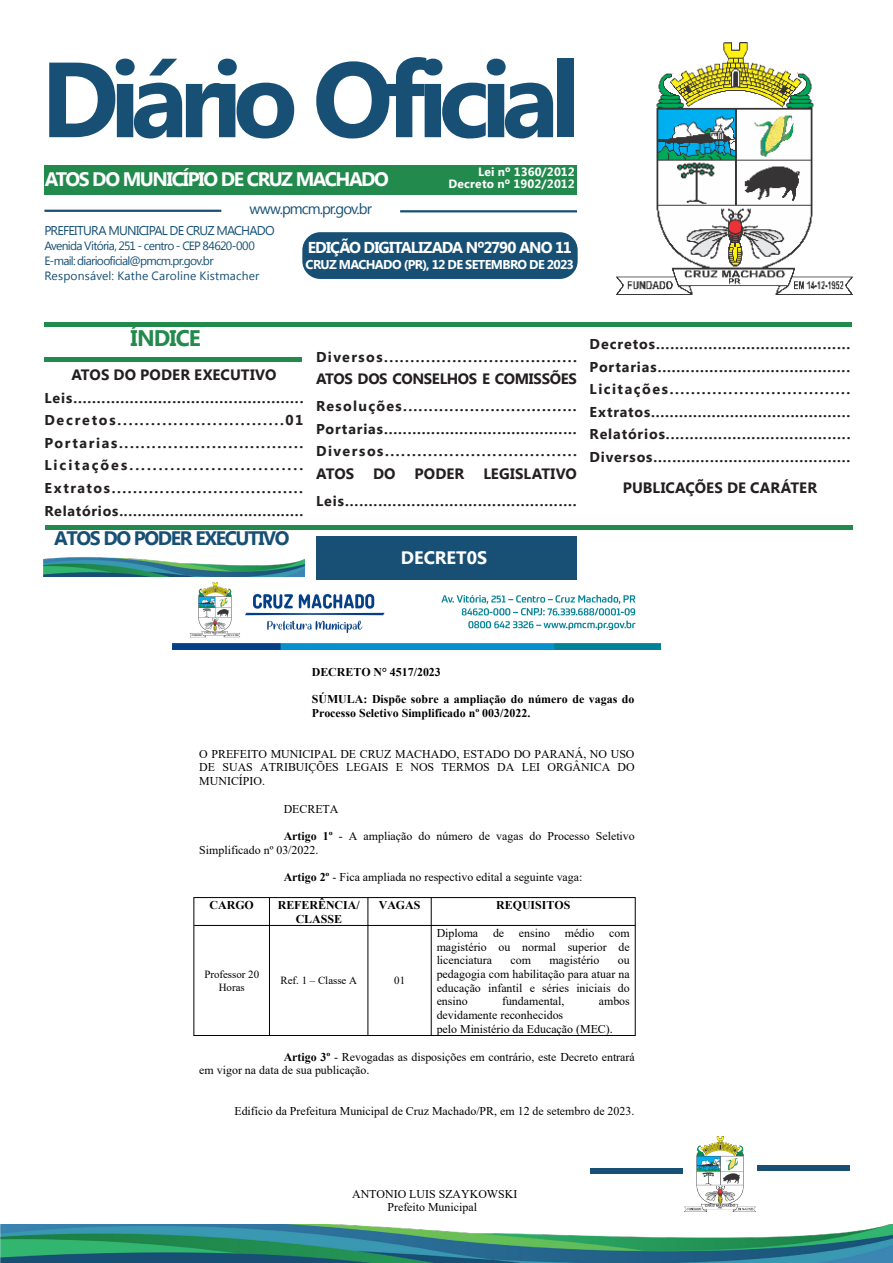
<style>
.page{position:relative;width:893px;height:1263px;background:#fff}
.page>*{position:absolute;margin:0;border:0;box-sizing:border-box;transform-origin:0 0}
.t1{font:700 106.5px "Myanmar Text";letter-spacing:-.085em;color:#175074}
.t2{font:700 22.5px "Myanmar Text";letter-spacing:-.04em;color:#228a4c}
.t3{font:700 19.5px "Myanmar Text";letter-spacing:-.075em;color:#fff}
.t4{font:700 19.5px "Myanmar Text";letter-spacing:-.07em;color:#175074}
.t5{font:700 18px "Myanmar Text";color:#fff}
.t6{font:700 15.75px "Myanmar Text";letter-spacing:-.05em;color:#fff}
.t7{font:700 15px "Myanmar Text";color:#231f20}
.t8{font:700 15px "Myanmar Text";letter-spacing:-.025em;color:#231f20}
.t9{font:15px "Myanmar Text";letter-spacing:-.065em;color:#175074}
.t10{font:700 14.25px/22.5px "Myanmar Text";letter-spacing:.08em;color:#231f20}
.t11{font:700 14.25px "Myanmar Text";letter-spacing:.06em;color:#231f20}
.t12{font:700 14.25px "Myanmar Text";letter-spacing:.105em;color:#231f20}
.t13{font:700 14.25px "Myanmar Text";letter-spacing:.055em;color:#231f20}
.t14{font:700 14.25px "Myanmar Text";letter-spacing:.05em;color:#231f20}
.t15{font:700 14.25px "Myanmar Text";letter-spacing:.1em;color:#231f20}
.t16{font:700 14.25px "Myanmar Text";letter-spacing:.11em;color:#231f20}
.t17{font:700 14.25px "Myanmar Text";letter-spacing:.125em;color:#231f20}
.t18{font:700 14.25px "Myanmar Text";letter-spacing:.14em;color:#231f20}
.t19{font:700 12.75px "Myanmar Text";letter-spacing:-.05em;color:#fff}
.t20{font:12.75px "Myanmar Text";letter-spacing:-.06em;color:#175074}
.t21{font:12px "Myanmar Text";letter-spacing:-.05em;color:#175074}
.t22{font:12px "Myanmar Text";letter-spacing:.015em;color:#175074}
.t23{font:700 12px "Myanmar Text";letter-spacing:.015em;color:#fff}
.t24{font:11.85px/13.6px "Times New Roman";color:#000;text-align:justify}
.t25{font:700 11.85px/13.6px "Times New Roman";color:#000}
.t26{font:10.95px/12.6px "Times New Roman";color:#000;text-align:center}
.s1{font-weight:700}
</style>
<div class="page">
<img style="left:616px;top:42px;width:236px;height:252px">
<div style="left:44px;top:165px;width:533px;height:29px;background:#228a4c"></div>
<hr style="left:44px;top:210px;width:177px;height:2px;background:#175074">
<hr style="left:400px;top:210px;width:177px;height:2px;background:#175074">
<div style="left:302px;top:232px;width:276px;height:47px;background:#175074;border-radius:18px"></div>
<hr style="left:44px;top:322px;width:808px;height:4px;background:#228a4c">
<hr style="left:45px;top:525px;width:808px;height:4px;background:#228a4c">
<div style="left:44px;top:357px;width:258px;height:5px;background:#228a4c"></div>
<img style="left:0;top:1224px;width:893px;height:39px">
<img style="left:43px;top:557px;width:261px;height:20px">
<svg style="left:590px;top:1168px;width:93px;height:6px"></svg>
<img style="left:685px;top:1136px;width:70px;height:75px">
<svg style="left:757px;top:1166px;width:93px;height:5px"></svg>
<div style="left:316px;top:536px;width:261px;height:44px;background:#175074"></div>
<hr style="left:194px;top:897px;width:441px;height:1px;background:#000">
<hr style="left:194px;top:925px;width:441px;height:1px;background:#000">
<hr style="left:194px;top:1035px;width:441px;height:1px;background:#000">
<hr style="left:194px;top:897px;width:1px;height:139px;background:#000">
<hr style="left:269px;top:898px;width:1px;height:137px;background:#000">
<hr style="left:368px;top:898px;width:1px;height:137px;background:#000">
<hr style="left:431px;top:898px;width:1px;height:137px;background:#000">
<hr style="left:635px;top:897px;width:1px;height:139px;background:#000">
<img style="left:173px;top:582px;width:488px;height:68px">
<p class="t1" style="left:41px;top:38px;width:541px">Diário Oficial</p>
<p class="t3" style="left:45px;top:168px;width:346px">ATOS DO MUNICÍPIO DE CRUZ MACHADO</p>
<p class="t23" style="left:478px;top:164px;width:98px">Lei nº 1360/2012</p>
<p class="t23" style="left:448px;top:176px;width:128px">Decreto nº 1902/2012</p>
<p class="t9" style="left:249px;top:200px;width:124px">www.pmcm.pr.gov.br</p>
<p class="t20" style="left:44px;top:223px;width:232px">PREFEITURA MUNICIPAL DE CRUZ MACHADO</p>
<p class="t21" style="left:44px;top:239px;width:212px">Avenida Vitória, 251 - centro - CEP 84620-000</p>
<p class="t21" style="left:44px;top:254px;width:171px">E-mail: diariooficial@pmcm.pr.gov.br</p>
<p class="t22" style="left:44px;top:269px;width:217px">Responsável: Kathe Caroline Kistmacher</p>
<p class="t6" style="left:308px;top:238px;width:266px">EDIÇÃO DIGITALIZADA Nº2790 ANO 11</p>
<p class="t19" style="left:306px;top:257px;width:270px">CRUZ MACHADO (PR), 12 DE SETEMBRO DE 2023</p>
<p class="t2" style="left:131px;top:325px;width:72px">ÍNDICE</p>
<p class="t7" style="left:71px;top:366px;width:207px">ATOS DO PODER EXECUTIVO</p>
<p class="t10" style="left:44px;top:387px;width:261px">Leis.................................................</p>
<p class="t17" style="left:44px;top:412px;width:260px">Decretos..............................01</p>
<p class="t16" style="left:44px;top:435px;width:260px">Portarias..................................</p>
<p class="t18" style="left:44px;top:457px;width:260px">Licitações..............................</p>
<p class="t12" style="left:44px;top:480px;width:260px">Extratos....................................</p>
<p class="t14" style="left:44px;top:502px;width:260px">Relatórios........................................</p>
<p class="t4" style="left:54px;top:527px;width:237px">ATOS DO PODER EXECUTIVO</p>
<p class="t15" style="left:316px;top:348px;width:262px">Diversos.....................................</p>
<p class="t8" style="left:316px;top:370px;width:262px">ATOS DOS CONSELHOS E COMISSÕES</p>
<p class="t10" style="left:316px;top:395px;width:262px">Resoluções..................................<br>Portarias.........................................</p>
<p class="t12" style="left:316px;top:443px;width:262px">Diversos....................................</p>
<p class="t7" style="left:316px;top:465px;width:40px">ATOS</p>
<p class="t7" style="left:373px;top:465px;width:24px">DO</p>
<p class="t7" style="left:415px;top:465px;width:51px">PODER</p>
<p class="t7" style="left:483px;top:465px;width:95px">LEGISLATIVO</p>
<p class="t10" style="left:316px;top:489px;width:262px">Leis.................................................</p>
<p class="t5" style="left:401px;top:547px;width:88px">DECRET0S</p>
<p class="t10" style="left:590px;top:333px;width:262px">Decretos.........................................</p>
<p class="t10" style="left:590px;top:356px;width:262px">Portarias.........................................<br>Licitações..................................</p>
<p class="t13" style="left:590px;top:404px;width:262px">Extratos...........................................</p>
<p class="t11" style="left:590px;top:426px;width:262px">Relatórios.......................................</p>
<p class="t11" style="left:590px;top:449px;width:262px">Diversos..........................................</p>
<p class="t7" style="left:623px;top:479px;width:196px">PUBLICAÇÕES DE CARÁTER</p>
<p class="t25" style="left:312px;top:665px;width:131px">DECRETO N° 4517/2023</p>
<p class="t25" style="left:312px;top:692px;width:324px">SÚMULA: Dispõe sobre a ampliação do número de vagas do<br>Processo Seletivo Simplificado nº 003/2022.</p>
<p class="t24" style="left:199px;top:747px;width:437px">O PREFEITO MUNICIPAL DE CRUZ MACHADO, ESTADO DO PARANÁ, NO USO DE SUAS ATRIBUIÇÕES LEGAIS E NOS TERMOS DA LEI ORGÂNICA DO MUNICÍPIO.</p>
<p class="t24" style="left:284px;top:802px;width:56px">DECRETA</p>
<p class="t24" style="left:199px;top:829px;width:437px;text-indent:84px"><span class="s1">Artigo 1º</span> - A ampliação do número de vagas do Processo Seletivo<br>Simplificado nº 03/2022.</p>
<p class="t24" style="left:284px;top:870px;width:300px"><span class="s1">Artigo 2º</span> - Fica ampliada no respectivo edital a seguinte vaga:</p>
<p class="t25" style="left:210px;top:898px;width:46px">CARGO</p>
<p class="t25" style="left:278px;top:898px;width:83px;text-align:center">REFERÊNCIA/<br>CLASSE</p>
<p class="t25" style="left:379px;top:898px;width:43px">VAGAS</p>
<p class="t25" style="left:496px;top:898px;width:76px">REQUISITOS</p>
<p class="t24" style="left:437px;top:926px;width:195px">Diploma de ensino médio com magistério ou normal superior de licenciatura</p>
<p class="t24" style="left:510px;top:953px;width:22px">com</p>
<p class="t24" style="left:549px;top:953px;width:52px">magistério</p>
<p class="t24" style="left:437px;top:953px;width:195px;text-indent:181px">ou pedagogia com habilitação para atuar na educação infantil e séries iniciais do ensino</p>
<p class="t26" style="left:204px;top:968px;width:56px">Professor 20<br>Horas</p>
<p class="t26" style="left:280px;top:974px;width:78px">Ref. 1 – Classe A</p>
<p class="t26" style="left:394px;top:974px;width:12px">01</p>
<p class="t24" style="left:502px;top:994px;width:64px">fundamental,</p>
<p class="t24" style="left:599px;top:994px;width:33px">ambos</p>
<p class="t24" style="left:437px;top:1008px;width:178px">devidamente reconhecidos<br>pelo Ministério da Educação (MEC).</p>
<p class="t24" style="left:199px;top:1050px;width:437px;text-indent:84px"><span class="s1">Artigo 3º</span> - Revogadas as disposições em contrário, este Decreto entrará em vigor na data de sua publicação.</p>
<p class="t24" style="left:234px;top:1104px;width:401px">Edifício da Prefeitura Municipal de Cruz Machado/PR, em 12 de setembro de 2023.</p>
<p class="t24" style="left:352px;top:1187px;width:167px;text-align:center">ANTONIO LUIS SZAYKOWSKI<br>Prefeito Municipal</p>
</div>
